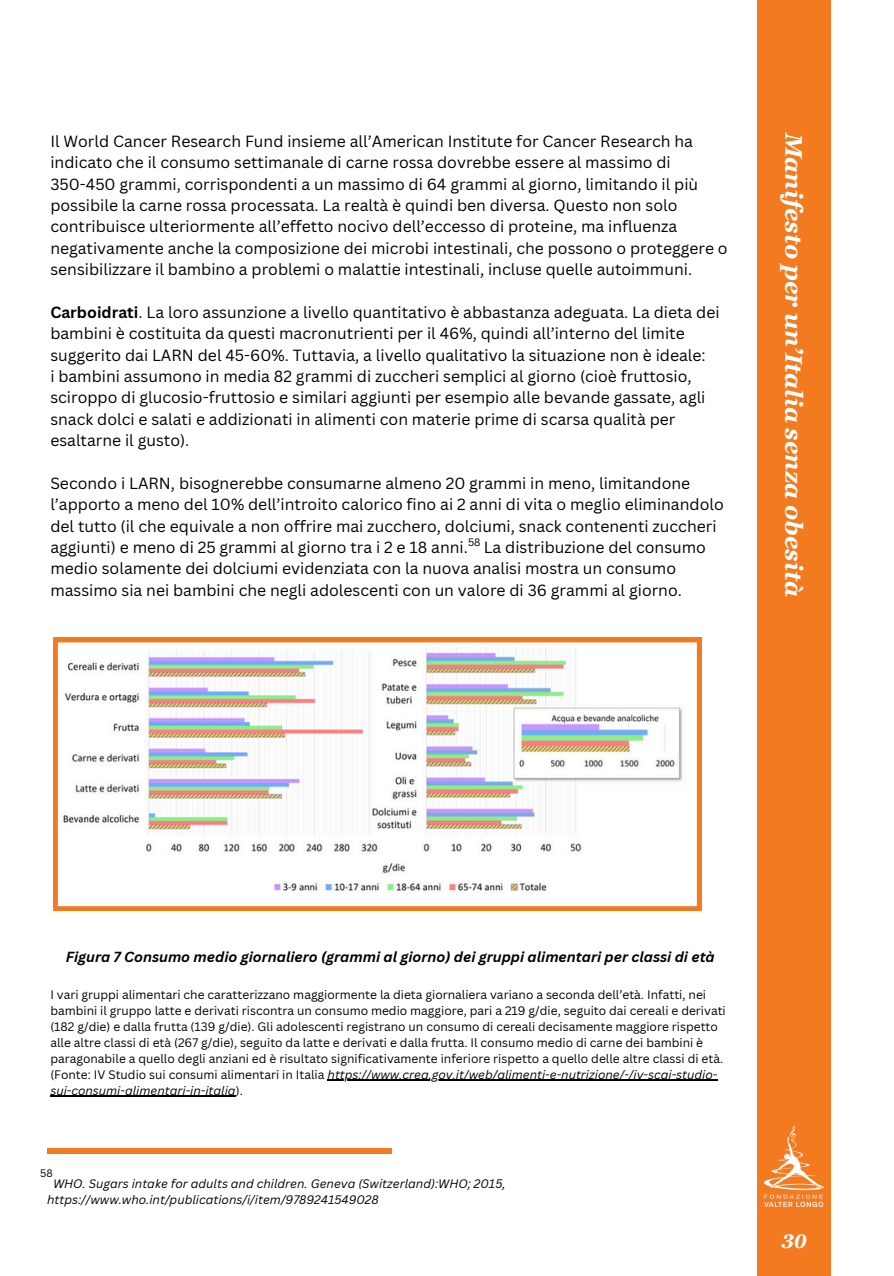
<style>
.page{position:relative;width:894px;height:1276px;background:#fff}
.page>*{position:absolute;margin:0;border:0;box-sizing:border-box;transform-origin:0 0}
.t1{font:italic 700 24px "Georgia Pro";color:#fff}
.t2{font:italic 700 19.5px "Georgia Pro";color:#fff}
.t3{font:15.75px/21.3px "Canva Sans";color:#000}
.t4{font:italic 700 14.25px "Canva Sans";color:#000}
.t5{font:12px/16px "Canva Sans";color:#000}
.t6{font:italic 12px/16px "Canva Sans";color:#000}
.t7{font:10.5px "Canva Sans";color:#000}
.s1{font-weight:700}
.s2{font-style:italic}
.s3{font-style:normal}
</style>
<div class="page">
<div style="left:47px;top:1148px;width:344px;height:5px;background:#f37a1f"></div>
<svg style="left:53px;top:638px;width:648px;height:272px"></svg>
<div style="left:756px;top:0;width:74px;height:1276px;background:#f37a1f"></div>
<img style="left:764px;top:1126px;width:59px;height:80px">
<hr style="left:327px;top:1079px;width:390px;height:1px;background:#000">
<hr style="left:50px;top:1095px;width:186px;height:1px;background:#000">
<p class="t3" style="left:50px;top:130px;width:678px">Il World Cancer Research Fund insieme all’American Institute for Cancer Research ha indicato che il consumo settimanale di carne rossa dovrebbe essere al massimo di 350-450 grammi, corrispondenti a un massimo di 64 grammi al giorno, limitando il più possibile la carne rossa processata. La realtà è quindi ben diversa. Questo non solo contribuisce ulteriormente all’effetto nocivo dell’eccesso di proteine, ma influenza negativamente anche la composizione dei microbi intestinali, che possono o proteggere o sensibilizzare il bambino a problemi o malattie intestinali, incluse quelle autoimmuni.</p>
<h2 class="t3" style="left:50px;top:301px;width:670px"><span class="s1">Carboidrati</span>. La loro assunzione a livello quantitativo è abbastanza adeguata. La dieta dei bambini è costituita da questi macronutrienti per il 46%, quindi all’interno del limite suggerito dai LARN del 45-60%. Tuttavia, a livello qualitativo la situazione non è ideale:<br>i bambini assumono in media 82 grammi di zuccheri semplici al giorno (cioè fruttosio, sciroppo di glucosio-fruttosio e similari aggiunti per esempio alle bevande gassate, agli snack dolci e salati e addizionati in alimenti con materie prime di scarsa qualità per esaltarne il gusto).</h2>
<p class="t3" style="left:50px;top:472px;width:674px">Secondo i LARN, bisognerebbe consumarne almeno 20 grammi in meno, limitandone l’apporto a meno del 10% dell’introito calorico fino ai 2 anni di vita o meglio eliminandolo del tutto (il che equivale a non offrire mai zucchero, dolciumi, snack contenenti zuccheri aggiunti) e meno di 25 grammi al giorno tra i 2 e 18 anni. La distribuzione del consumo medio solamente dei dolciumi evidenziata con la nuova analisi mostra un consumo massimo sia nei bambini che negli adolescenti con un valore di 36 grammi al giorno.</p>
<h1 class="t7" style="left:468px;top:535px;width:14px">58</h1>
<p class="t1" style="left:807px;top:133px;width:465px;rotate:90deg">Manifesto per un’Italia senza obesità</p>
<h3 class="t4" style="left:66px;top:946px;width:650px">Figura 7 Consumo medio giornaliero (grammi al giorno) dei gruppi alimentari per classi di età</h3>
<h3 class="t5" style="left:50px;top:986px;width:676px">I vari gruppi alimentari che caratterizzano maggiormente la dieta giornaliera variano a seconda dell’età. Infatti, nei bambini il gruppo latte e derivati riscontra un consumo medio maggiore, pari a 219 g/die, seguito dai cereali e derivati (182 g/die) e dalla frutta (139 g/die). Gli adolescenti registrano un consumo di cereali decisamente maggiore rispetto alle altre classi di età (267 g/die), seguito da latte e derivati e dalla frutta. Il consumo medio di carne dei bambini è paragonabile a quello degli anziani ed è risultato significativamente inferiore rispetto a quello delle altre classi di età. (Fonte: IV Studio sui consumi alimentari in Italia <span class="s2">https://www.crea.gov.it/web/alimenti-e-nutrizione/-/iv-scai-studio-</span></h3>
<p class="t6" style="left:50px;top:1082px;width:194px">sui-consumi-alimentari-in-italia<span class="s3">).</span></p>
<p class="t7" style="left:40px;top:1165px;width:14px">58</p>
<p class="t6" style="left:47px;top:1175px;width:460px;text-indent:6px">WHO. Sugars intake for adults and children. Geneva (Switzerland):WHO; 2015, https://www.who.int/publications/i/item/9789241549028</p>
<h3 class="t2" style="left:781px;top:1229px;width:27px">30</h3>
</div>
